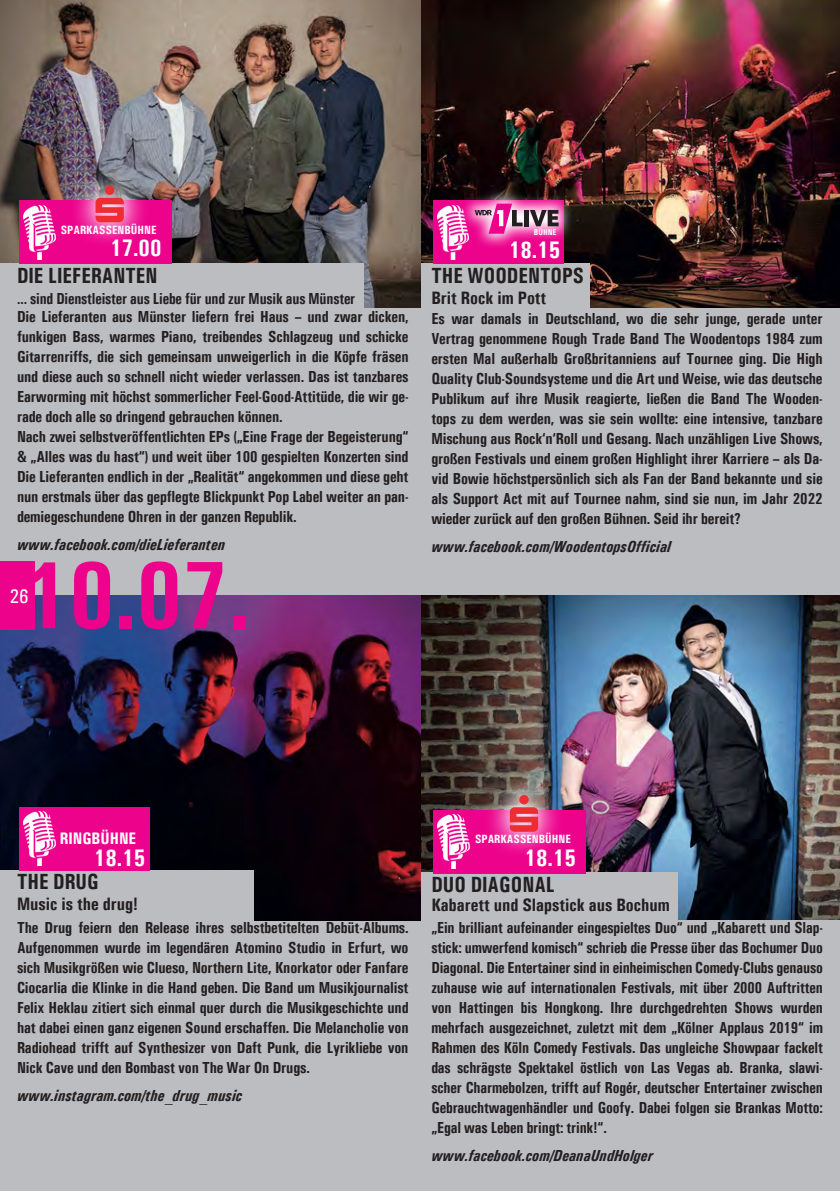
<style>
.page{position:relative;width:840px;height:1191px;background:#fff}
.page>*{position:absolute;margin:0;border:0;box-sizing:border-box;transform-origin:0 0}
.t1{font:700 96px "Univers Condensed";color:#ed028c}
.t2{font:700 24px "Univers Condensed";color:#fff}
.t3{font:700 22px "Univers Condensed";color:#231f20;scale:.95 1}
.t4{font:500 20px "Univers Condensed";color:#fff}
.t5{font:700 18px "Univers Condensed";color:#231f20}
.t6{font:700 16.6px "Univers Condensed";color:#fff}
.t7{font:700 16px/20px "Univers Condensed";letter-spacing:-.01em;color:#231f20;text-align:justify}
.t8{font:700 16px/20px "Univers Condensed";letter-spacing:-.01em;color:#231f20;text-align:justify;scale:.96 1}
.t9{font:italic 700 16px "Univers Condensed";color:#231f20}
.t10{font:700 16px "Univers Condensed";letter-spacing:-.01em;color:#231f20;scale:.95 1}
.t11{font:700 12px "Univers Condensed";color:#fff}
.t12{font:700 8.4px "Univers Condensed";color:#fff}
</style>
<div class="page">
<hr style="left:839px;top:0;width:1px;height:1191px;background:#bcbdc0">
<div style="left:0;top:0;width:839px;height:1191px;background:#bcbdc0"></div>
<img style="left:420px;top:0;width:419px;height:308px">
<div style="left:420px;top:264px;width:169px;height:45px;background:#bcbdc0"></div>
<img style="left:0;top:0;width:420px;height:308px">
<div style="left:0;top:264px;width:363px;height:45px;background:#bcbdc0"></div>
<div style="left:432px;top:201px;width:131px;height:63px;background:#ed028c"></div>
<img style="left:437px;top:205px;width:24px;height:54px">
<svg style="left:459px;top:188px;width:114px;height:61px"></svg>
<div style="left:523px;top:210px;width:5px;height:16px;background:#231f20"></div>
<svg style="left:529px;top:210px;width:29px;height:16px"></svg>
<svg style="left:474px;top:203px;width:48px;height:31px"></svg>
<img style="left:420px;top:595px;width:419px;height:325px">
<div style="left:420px;top:873px;width:256px;height:49px;background:#bcbdc0"></div>
<svg style="left:0;top:595px;width:420px;height:325px;background:#2c1735"></svg>
<div style="left:0;top:870px;width:253px;height:52px;background:#bcbdc0"></div>
<div style="left:19px;top:807px;width:131px;height:63px;background:#ed028c"></div>
<img style="left:24px;top:811px;width:31px;height:54px">
<div style="left:433px;top:810px;width:152px;height:63px;background:#ed028c"></div>
<img style="left:437px;top:814px;width:32px;height:54px">
<svg style="left:483px;top:770px;width:81px;height:82px"></svg>
<svg style="left:509px;top:795px;width:34px;height:37px"></svg>
<div style="left:0;top:562px;width:34px;height:68px;background:#ed028c"></div>
<div style="left:19px;top:200px;width:152px;height:64px;background:#ed028c"></div>
<img style="left:24px;top:205px;width:31px;height:54px">
<img style="left:69px;top:160px;width:81px;height:82px">
<svg style="left:95px;top:185px;width:34px;height:37px"></svg>
<p class="t11" style="left:61px;top:222px;width:97px">SPARKASSENBÜHNE</p>
<h2 class="t2" style="left:110px;top:233px;width:53px">17.00</h2>
<h3 class="t3" style="left:17px;top:262px;width:149px">DIE LIEFERANTEN</h3>
<p class="t10" style="left:17px;top:288px;width:357px">… sind Dienstleister aus Liebe für und zur Musik aus Münster</p>
<p class="t7" style="left:17px;top:306px;width:393px;text-align:left">Die Lieferanten aus Münster liefern frei Haus – und zwar dicken, funkigen Bass, warmes Piano, treibendes Schlagzeug und schicke Gitarrenriffs, die sich gemeinsam unweigerlich in die Köpfe fräsen und diese auch so schnell nicht wieder verlassen. Das ist tanzbares Earworming mit höchst sommerlicher Feel-Good-Attitüde, die wir ge&shy;rade doch alle so dringend gebrauchen können.<br>Nach zwei selbstveröffentlichten EPs („Eine Frage der Begeisterung“ &amp; „Alles was du hast“) und weit über 100 gespielten Konzerten sind Die Lieferanten endlich in der „Realität“ angekommen und diese geht nun erstmals über das gepflegte Blickpunkt Pop Label weiter an pan&shy;demiegeschundene Ohren in der ganzen Republik.</p>
<p class="t9" style="left:17px;top:535px;width:209px">www.facebook.com/dieLieferanten</p>
<h1 class="t1" style="left:23px;top:537px;width:228px">10.07.</h1>
<p class="t4" style="left:10px;top:584px;width:20px">26</p>
<p class="t12" style="left:533px;top:227px;width:24px">BÜHNE</p>
<h2 class="t2" style="left:508px;top:235px;width:53px">18.15</h2>
<h3 class="t3" style="left:431px;top:262px;width:162px">THE WOODENTOPS</h3>
<p class="t5" style="left:431px;top:287px;width:116px">Brit Rock im Pott</p>
<p class="t7" style="left:431px;top:308px;width:392px">Es war damals in Deutschland, wo die sehr junge, gerade unter Vertrag genommene Rough Trade Band The Woodentops 1984 zum ersten Mal außerhalb Großbritanniens auf Tournee ging. Die High Quality Club-Soundsysteme und die Art und Weise, wie das deutsche Publikum auf ihre Musik reagierte, ließen die Band The Wooden&shy;tops zu dem werden, was sie sein wollte: eine intensive, tanzbare Mischung aus Rock‘n‘Roll und Gesang. Nach unzähligen Live Shows, großen Festivals und einem großen Highlight ihrer Karriere – als Da&shy;vid Bowie höchstpersönlich sich als Fan der Band bekannte und sie als Support Act mit auf Tournee nahm, sind sie nun, im Jahr 2022 wieder zurück auf den großen Bühnen. Seid ihr bereit?</p>
<p class="t9" style="left:431px;top:536px;width:241px">www.facebook.com/WoodentopsOfficial</p>
<p class="t6" style="left:60px;top:828px;width:78px">RINGBÜHNE</p>
<p class="t11" style="left:475px;top:832px;width:97px">SPARKASSENBÜHNE</p>
<h2 class="t2" style="left:94px;top:843px;width:53px">18.15</h2>
<h2 class="t2" style="left:524px;top:843px;width:53px">18.15</h2>
<h3 class="t3" style="left:17px;top:868px;width:87px">THE DRUG</h3>
<p class="t5" style="left:17px;top:893px;width:123px">Music is the drug!</p>
<p class="t7" style="left:17px;top:917px;width:393px">The Drug feiern den Release ihres selbstbetitelten Debüt-Albums.<br>Aufgenommen wurde im legendären Atomino Studio in Erfurt, wo sich Musikgrößen wie Clueso, Northern Lite, Knorkator oder Fanfare Ciocarlia die Klinke in die Hand geben. Die Band um Musikjournalist Felix Heklau zitiert sich einmal quer durch die Musikgeschichte und hat dabei einen ganz eigenen Sound erschaffen. Die Melancholie von Radiohead trifft auf Synthesizer von Daft Punk, die Lyrikliebe von Nick Cave und den Bombast von The War On Drugs.</p>
<p class="t9" style="left:17px;top:1085px;width:227px">www.instagram.com/the_drug_music</p>
<h3 class="t3" style="left:431px;top:871px;width:131px">DUO DIAGONAL</h3>
<p class="t5" style="left:431px;top:893px;width:240px">Kabarett und Slapstick aus Bochum</p>
<p class="t8" style="left:431px;top:917px;width:409px">„Ein brilliant aufeinander eingespieltes Duo“ und „Kabarett und Slap&shy;stick: umwerfend komisch“ schrieb die Presse über das Bochumer Duo Diagonal. Die Entertainer sind in einheimischen Comedy-Clubs genauso zuhause wie auf internationalen Festivals, mit über 2000 Auftritten von Hattingen bis Hongkong. Ihre durchgedrehten Shows wurden mehrfach ausgezeichnet, zuletzt mit dem „Kölner Applaus 2019“ im Rahmen des Köln Comedy Festivals. Das ungleiche Showpaar fackelt das schrägste Spektakel östlich von Las Vegas ab. Branka, slawi&shy;scher Charmebolzen, trifft auf Rogér, deutscher Entertainer zwischen Gebrauchtwagenhändler und Goofy. Dabei folgen sie Brankas Motto: „Egal was Leben bringt: trink!“.</p>
<p class="t9" style="left:431px;top:1145px;width:223px">www.facebook.com/DeanaUndHolger</p>
</div>
